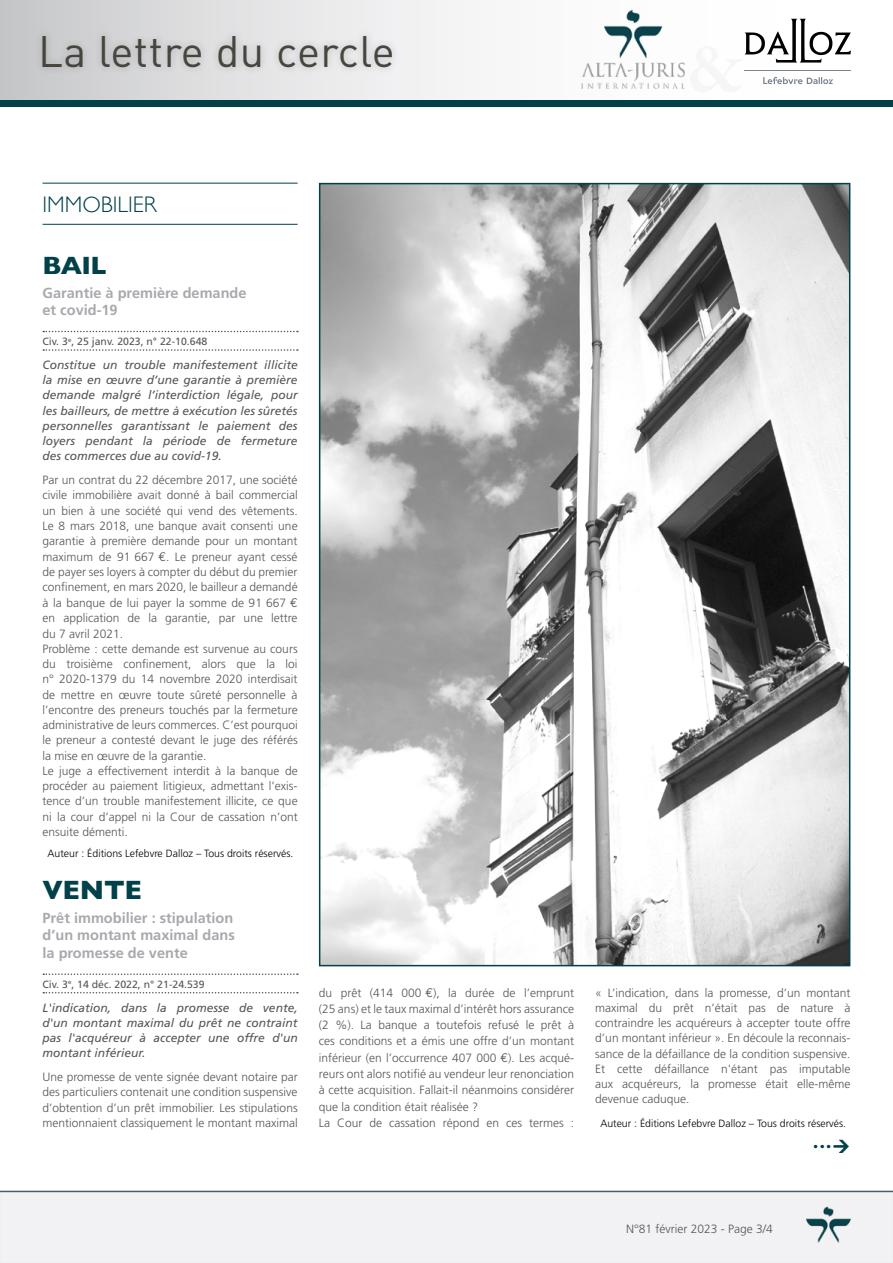
<style>
.page{position:relative;width:893px;height:1263px;background:#fff}
.page>*{position:absolute;margin:0;border:0;box-sizing:border-box;transform-origin:0 0}
.t1{font:43.5px "DIN";letter-spacing:.01em;color:#47453e}
.t2{font:700 27px "Gill Sans";letter-spacing:-.01em;color:#00414a}
.t3{font:700 25.5px "Gill Sans";color:#00414a}
.t4{font:300 22.5px "Gill Sans";color:#00414a}
.t5{font:700 14.55px/17.7px "Frutiger";color:#a8a9ae}
.t6{font:300 12px/15.3px "Frutiger";color:#565658}
.t7{font:italic 12px/15.3px "Frutiger";color:#565658;text-align:justify}
.t8{font:300 10.5px "Frutiger";color:#000}
.t9{font:10.5px "Frutiger";color:#565658}
.s1{font-family:"Euro Mono";font-weight:400;font-size:12.75px}
</style>
<div class="page">
<div style="left:0;top:1190px;width:893px;height:73px;background:#f2f1f3"></div>
<hr style="left:43px;top:183px;width:255px;height:1px;background:#00414a">
<hr style="left:43px;top:224px;width:255px;height:1px;background:#00414a">
<svg style="left:43px;top:331px;width:255px;height:1px"></svg>
<svg style="left:43px;top:349px;width:255px;height:2px"></svg>
<svg style="left:43px;top:973px;width:255px;height:2px"></svg>
<svg style="left:43px;top:992px;width:255px;height:1px"></svg>
<img style="left:322px;top:186px;width:525px;height:777px">
<div style="left:0;top:0;width:893px;height:100px;background:linear-gradient(to right,#d0d1d3,#fff)"></div>
<div style="left:35px;top:27px;width:365px;height:48px;background:#000;opacity:.2"></div>
<div style="left:0;top:100px;width:893px;height:7px;background:#00414a"></div>
<img style="left:574px;top:7px;width:117px;height:87px">
<img style="left:806px;top:1205px;width:44px;height:38px">
<svg style="left:745px;top:19px;width:106px;height:44px"></svg>
<hr style="left:745px;top:70px;width:106px;height:1px;background:#7b838d">
<svg style="left:763px;top:77px;width:70px;height:7px"></svg>
<h1 class="t1" style="left:38px;top:24px;width:358px">La lettre du cercle</h1>
<h3 class="t4" style="left:43px;top:187px;width:116px">IMMOBILIER</h3>
<h3 class="t3" style="left:43px;top:245px;width:65px">BAIL</h3>
<p class="t5" style="left:43px;top:284px;width:206px">Garantie à première demande et covid-19</p>
<p class="t9" style="left:43px;top:335px;width:166px">Civ. 3<sup>e</sup>, 25 janv. 2023, n° 22-10.648</p>
<p class="t7" style="left:43px;top:357px;width:257px">Constitue un trouble manifestement illicite la mise en œuvre d’une garantie à première demande malgré l’interdiction légale, pour les bailleurs, de mettre à exécution les sûretés personnelles garantissant le paiement des loyers pendant la période de fermeture des commerces due au covid-19.</p>
<p class="t6" style="left:43px;top:472px;width:257px">Par un contrat du 22 décembre 2017, une société civile immobilière avait donné à bail commercial un bien à une société qui vend des vêtements.<br>Le 8 mars 2018, une banque avait consenti une garantie à première demande pour un montant maximum de 91 667 <span class="s1">€</span>. Le preneur ayant cessé de payer ses loyers à compter du début du premier confinement, en mars 2020, le bailleur a demandé à la banque de lui payer la somme de 91 667 <span class="s1">€ </span>en application de la garantie, par une lettre du 7 avril 2021.<br>Problème : cette demande est survenue au cours du troisième confinement, alors que la loi n° 2020-1379 du 14 novembre 2020 interdisait de mettre en œuvre toute sûreté personnelle à l’encontre des preneurs touchés par la fermeture administrative de leurs commerces. C’est pourquoi le preneur a contesté devant le juge des référés la mise en œuvre de la garantie.<br>Le juge a effectivement interdit à la banque de procéder au paiement litigieux, admettant l’exis&shy;tence d’un trouble manifestement illicite, ce que ni la cour d’appel ni la Cour de cassation n’ont ensuite démenti.</p>
<p class="t8" style="left:48px;top:848px;width:247px">Auteur : Éditions Lefebvre Dalloz – Tous droits réservés.</p>
<h2 class="t2" style="left:43px;top:868px;width:101px">VENTE</h2>
<p class="t5" style="left:43px;top:909px;width:194px;text-align:justify">Prêt immobilier : stipulation d’un montant maximal dans la promesse de vente</p>
<p class="t9" style="left:43px;top:978px;width:164px">Civ. 3<sup>e</sup>, 14 déc. 2022, n° 21-24.539</p>
<p class="t7" style="left:43px;top:1000px;width:257px">L'indication, dans la promesse de vente, d'un montant maximal du prêt ne contraint pas l'acquéreur à accepter une offre d'un montant inférieur.</p>
<p class="t6" style="left:43px;top:1069px;width:257px;text-align:justify">Une promesse de vente signée devant notaire par des particuliers contenait une condition suspensive d’obtention d’un prêt immobilier. Les stipulations mentionnaient classiquement le montant maximal</p>
<p class="t6" style="left:319px;top:984px;width:257px;line-height:16.4px">du prêt (414 000 <span class="s1">€</span>), la durée de l’emprunt (25 ans) et le taux maximal d’intérêt hors assurance (2 %). La banque a toutefois refusé le prêt à ces conditions et a émis une offre d’un montant inférieur (en l’occurrence 407 000 <span class="s1">€</span>). Les acqué&shy;reurs ont alors notifié au vendeur leur renonciation à cette acquisition. Fallait-il néanmoins considérer que la condition était réalisée ?<br>La Cour de cassation répond en ces termes :</p>
<p class="t6" style="left:595px;top:985px;width:257px;text-align:justify">« L’indication, dans la promesse, d’un montant maximal du prêt n’était pas de nature à contraindre les acquéreurs à accepter toute offre d’un montant inférieur ». En découle la reconnais&shy;sance de la défaillance de la condition suspensive.<br>Et cette défaillance n'étant pas imputable aux acquéreurs, la promesse était elle-même devenue caduque.</p>
<p class="t8" style="left:600px;top:1117px;width:247px">Auteur : Éditions Lefebvre Dalloz – Tous droits réservés.</p>
<p class="t6" style="left:626px;top:1221px;width:148px">N°81 février 2023 - Page 3/4</p>
</div>
